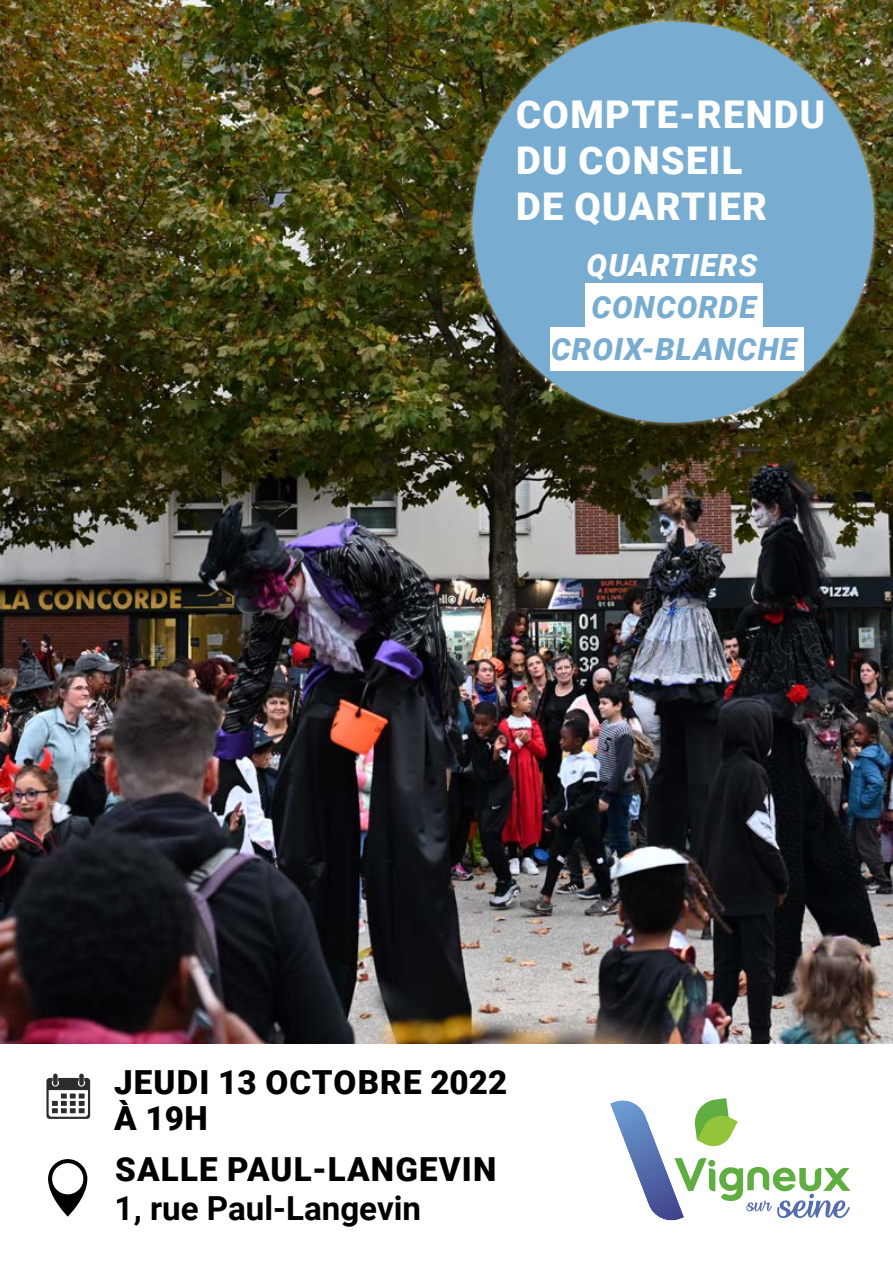
<style>
.page{position:relative;width:893px;height:1263px;background:#fff}
.page>*{position:absolute;margin:0;border:0;box-sizing:border-box;transform-origin:0 0}
.t1{font:900 38.25px/45.9px "Roboto";letter-spacing:.035em;color:#fff}
.t2{font:900 33.15px/36px "Roboto";letter-spacing:.035em;color:#000}
.t3{font:700 33.15px "Roboto";color:#000}
.t4{font:italic 900 30.6px/42px "Roboto";letter-spacing:.035em;color:#78add1;text-align:center}
.t5{font:italic 900 30.6px "Roboto";letter-spacing:.035em;color:#fff}
</style>
<div class="page">
<img style="left:0;top:0;width:893px;height:1043px">
<svg style="left:48px;top:1159px;width:39px;height:57px"></svg>
<svg style="left:46px;top:1073px;width:44px;height:46px"></svg>
<svg style="left:610px;top:1098px;width:240px;height:123px"></svg>
<div style="left:708px;top:1160px;width:7px;height:7px;background:#60ae42;border-radius:50%"></div>
<div style="left:468px;top:16px;width:410px;height:412px;background:#fff;opacity:.75"></div>
<div style="left:473px;top:22px;width:401px;height:401px;background:#78add1;border-radius:50%"></div>
<div style="left:585px;top:284px;width:178px;height:43px;background:#fff"></div>
<div style="left:550px;top:327px;width:254px;height:43px;background:#fff"></div>
<p class="t1" style="left:516px;top:93px;width:311px">COMPTE-RENDU<br>DU CONSEIL<br>DE QUARTIER</p>
<p class="t5" style="left:587px;top:254px;width:172px">QUARTIERS</p>
<p class="t4" style="left:551px;top:288px;width:247px">CONCORDE<br>CROIX-BLANCHE</p>
<p class="t2" style="left:114px;top:1066px;width:395px">JEUDI 13 OCTOBRE 2022<br>À 19H</p>
<p class="t2" style="left:115px;top:1152px;width:383px">SALLE PAUL-LANGEVIN</p>
<p class="t3" style="left:115px;top:1195px;width:308px">1, rue Paul-Langevin</p>
</div>
